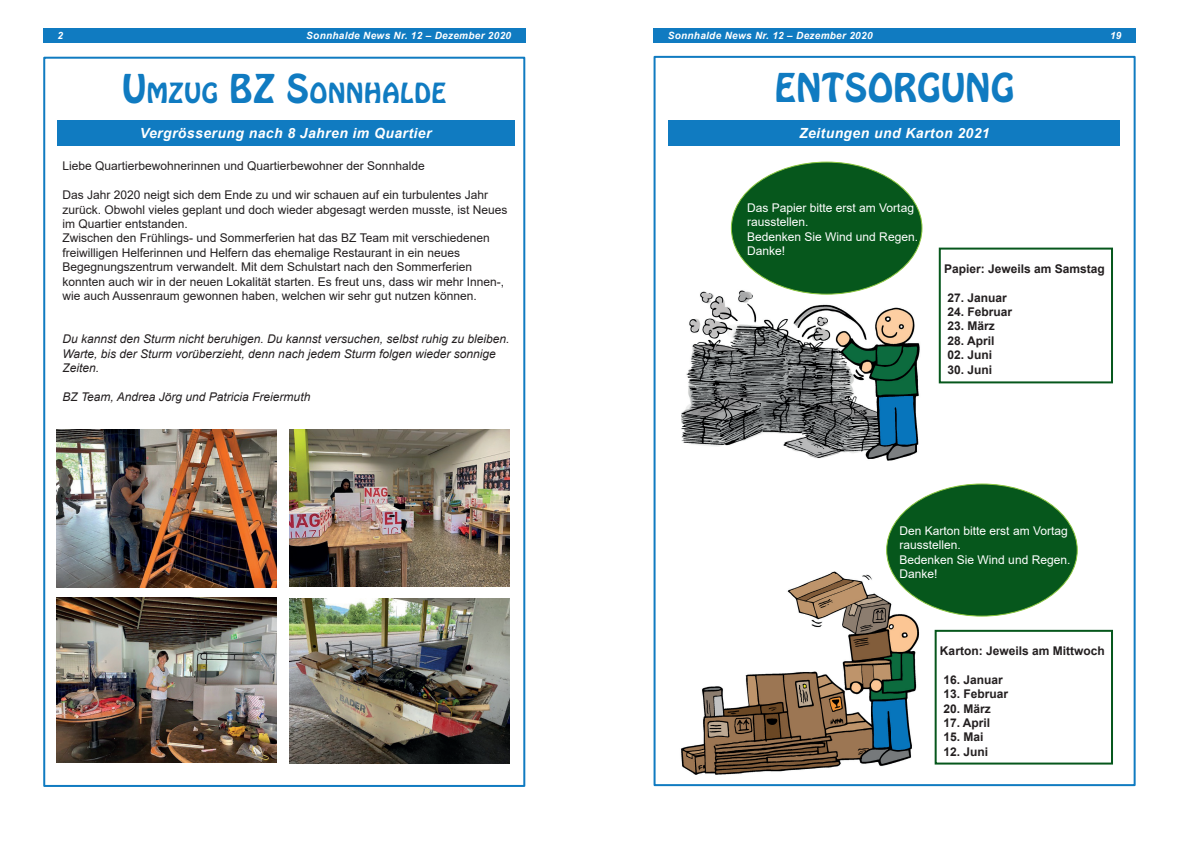
<style>
.page{position:relative;width:1191px;height:842px;background:#fff}
.page>*{position:absolute;margin:0;border:0;box-sizing:border-box;transform-origin:0 0}
.t1{font:35px "Hobo Std";letter-spacing:.02em;color:#107bc1}
.t2{font:24.5px "Hobo Std";letter-spacing:.03em;color:#107bc1}
.t3{font:italic 700 14px "Arial";letter-spacing:.03em;color:#fff}
.t4{font:12px/14.4px "Arial";color:#231f20}
.t5{font:italic 12px/14.4px "Arial";color:#231f20}
.t6{font:700 12px "Arial";color:#231f20}
.t7{font:12px/14.4px "Arial";color:#fff}
.t8{font:italic 700 10px "Arial";letter-spacing:.03em;color:#fff}
.s1{font-size:35px}
</style>
<div class="page">
<div style="left:653px;top:56px;width:482px;height:730px;border:2px solid #107bc1"></div>
<div style="left:43px;top:57px;width:482px;height:730px;border:2px solid #107bc1"></div>
<div style="left:43px;top:28px;width:482px;height:15px;background:#107bc1"></div>
<div style="left:653px;top:28px;width:482px;height:15px;background:#107bc1"></div>
<div style="left:57px;top:120px;width:457px;height:26px;background:#107bc1"></div>
<div style="left:668px;top:120px;width:452px;height:26px;background:#107bc1"></div>
<img style="left:681px;top:284px;width:239px;height:177px">
<div style="left:731px;top:162px;width:191px;height:132px;background:#06571c;border-radius:50%"></div>
<div style="left:938px;top:248px;width:175px;height:135px;border:2px solid #06571c"></div>
<img style="left:681px;top:568px;width:244px;height:207px">
<div style="left:886px;top:484px;width:191px;height:132px;background:#06571c;border-radius:50%"></div>
<div style="left:934px;top:630px;width:179px;height:134px;border:2px solid #06571c"></div>
<img style="left:57px;top:430px;width:220px;height:157px">
<img style="left:57px;top:598px;width:220px;height:165px">
<img style="left:289px;top:429px;width:220px;height:158px">
<img style="left:289px;top:599px;width:220px;height:164px">
<p class="t8" style="left:57px;top:29px;width:7px">2</p>
<p class="t8" style="left:306px;top:29px;width:206px">Sonnhalde News Nr. 12 – Dezember 2020</p>
<p class="t8" style="left:667px;top:29px;width:206px">Sonnhalde News Nr. 12 – Dezember 2020</p>
<p class="t8" style="left:1110px;top:29px;width:13px">19</p>
<h2 class="t2" style="left:122px;top:76px;width:325px"><span class="s1">U</span>MZUG <span class="s1">BZ S</span>ONNHALDE</h2>
<h1 class="t1" style="left:775px;top:63px;width:241px">ENTSORGUNG</h1>
<p class="t3" style="left:140px;top:124px;width:293px">Vergrösserung nach 8 Jahren im Quartier</p>
<p class="t3" style="left:799px;top:124px;width:192px">Zeitungen und Karton 2021</p>
<p class="t4" style="left:62px;top:159px;width:364px">Liebe Quartierbewohnerinnen und Quartierbewohner der Sonnhalde</p>
<p class="t4" style="left:62px;top:188px;width:446px">Das Jahr 2020 neigt sich dem Ende zu und wir schauen auf ein turbulentes Jahr zurück. Obwohl vieles geplant und doch wieder abgesagt werden musste, ist Neues im Quartier entstanden.<br>Zwischen den Frühlings- und Sommerferien hat das BZ Team mit verschiedenen freiwilligen Helferinnen und Helfern das ehemalige Restaurant in ein neues Begegnungszentrum verwandelt. Mit dem Schulstart nach den Sommerferien konnten auch wir in der neuen Lokalität starten. Es freut uns, dass wir mehr Innen-, wie auch Aussenraum gewonnen haben, welchen wir sehr gut nutzen können.</p>
<p class="t5" style="left:62px;top:332px;width:448px">Du kannst den Sturm nicht beruhigen. Du kannst versuchen, selbst ruhig zu bleiben.<br>Warte, bis der Sturm vorüberzieht, denn nach jedem Sturm folgen wieder sonnige<br>Zeiten.</p>
<p class="t5" style="left:62px;top:389px;width:249px">BZ Team, Andrea Jörg und Patricia Freiermuth</p>
<p class="t7" style="left:747px;top:200px;width:172px">Das Papier bitte erst am Vortag rausstellen.<br>Bedenken Sie Wind und Regen.<br>Danke!</p>
<p class="t6" style="left:944px;top:260px;width:162px">Papier: Jeweils am Samstag</p>
<p class="t6" style="left:947px;top:289px;width:61px">27. Januar</p>
<p class="t6" style="left:947px;top:303px;width:66px">24. Februar</p>
<p class="t6" style="left:947px;top:318px;width:49px">23. März</p>
<p class="t6" style="left:947px;top:332px;width:48px">28. April</p>
<p class="t6" style="left:947px;top:346px;width:46px">02. Juni</p>
<p class="t6" style="left:947px;top:361px;width:46px">30. Juni</p>
<p class="t7" style="left:899px;top:523px;width:172px">Den Karton bitte erst am Vortag rausstellen.<br>Bedenken Sie Wind und Regen.<br>Danke!</p>
<p class="t6" style="left:940px;top:642px;width:166px">Karton: Jeweils am Mittwoch</p>
<p class="t6" style="left:943px;top:671px;width:61px">16. Januar</p>
<p class="t6" style="left:943px;top:685px;width:66px">13. Februar</p>
<p class="t6" style="left:943px;top:700px;width:49px">20. März</p>
<p class="t6" style="left:943px;top:714px;width:48px">17. April</p>
<p class="t6" style="left:943px;top:729px;width:42px">15. Mai</p>
<p class="t6" style="left:943px;top:743px;width:46px">12. Juni</p>
</div>
